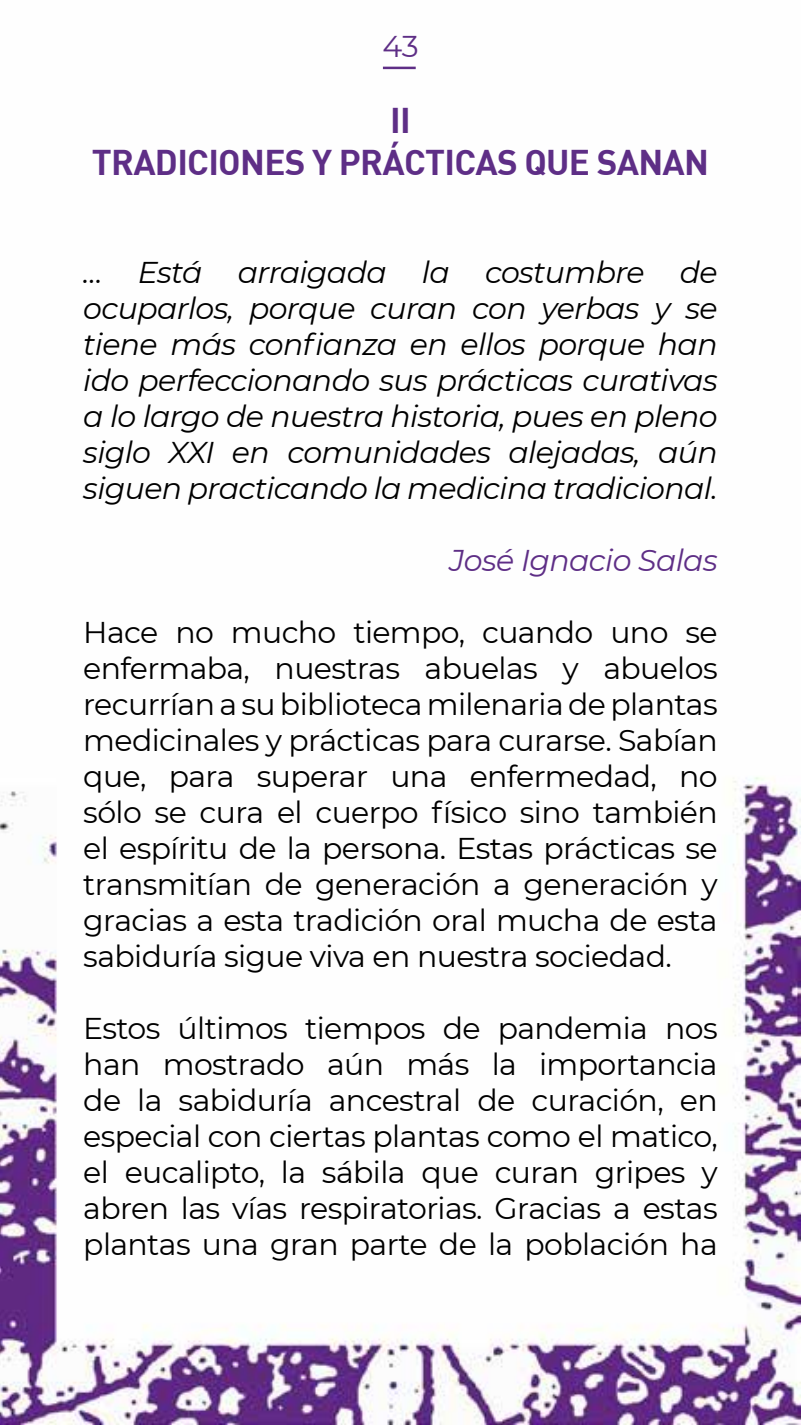
<style>
.page{position:relative;width:801px;height:1425px;background:#fff}
.page>*{position:absolute;margin:0;border:0;box-sizing:border-box;transform-origin:0 0}
.t1{font:700 35px/42px "DIN";letter-spacing:-.02em;color:#5e2e86;text-align:center}
.t2{font:30px/36px "Montserrat";letter-spacing:-.02em;color:#000;text-align:justify}
.t3{font:italic 30px/36px "Montserrat";letter-spacing:-.02em;color:#000;text-align:justify}
.t4{font:italic 30px "Montserrat";letter-spacing:-.02em;color:#5e2e86}
.t5{font:30px "Montserrat";color:#5e2e86}
</style>
<div class="page">
<img style="left:0;top:66px;width:801px;height:1358px">
<hr style="left:383px;top:67px;width:33px;height:2px;background:#5e2e86">
<p class="t5" style="left:382px;top:26px;width:38px">43</p>
<p class="t1" style="left:92px;top:98px;width:619px">II<br>TRADICIONES Y PRÁCTICAS QUE SANAN</p>
<p class="t3" style="left:83px;top:253px;width:636px">… Está arraigada la costumbre de ocuparlos, porque curan con yerbas y se tiene más confianza en ellos porque han ido perfeccionando sus prácticas curativas a lo largo de nuestra historia, pues en pleno siglo XXI en comunidades alejadas, aún siguen practicando la medicina tradicional.</p>
<p class="t4" style="left:449px;top:540px;width:270px">José Ignacio Salas</p>
<p class="t2" style="left:83px;top:613px;width:636px">Hace no mucho tiempo, cuando uno se enfermaba, nuestras abuelas y abuelos recurrían a su biblioteca milenaria de plantas medicinales y prácticas para curarse. Sabían que, para superar una enfermedad, no sólo se cura el cuerpo físico sino también el espíritu de la persona. Estas prácticas se transmitían de generación a generación y gracias a esta tradición oral mucha de esta sabiduría sigue viva en nuestra sociedad.</p>
<p class="t2" style="left:83px;top:1009px;width:636px">Estos últimos tiempos de pandemia nos han mostrado aún más la importancia de la sabiduría ancestral de curación, en especial con ciertas plantas como el matico, el eucalipto, la sábila que curan gripes y abren las vías respiratorias. Gracias a estas plantas una gran parte de la población ha</p>
</div>
